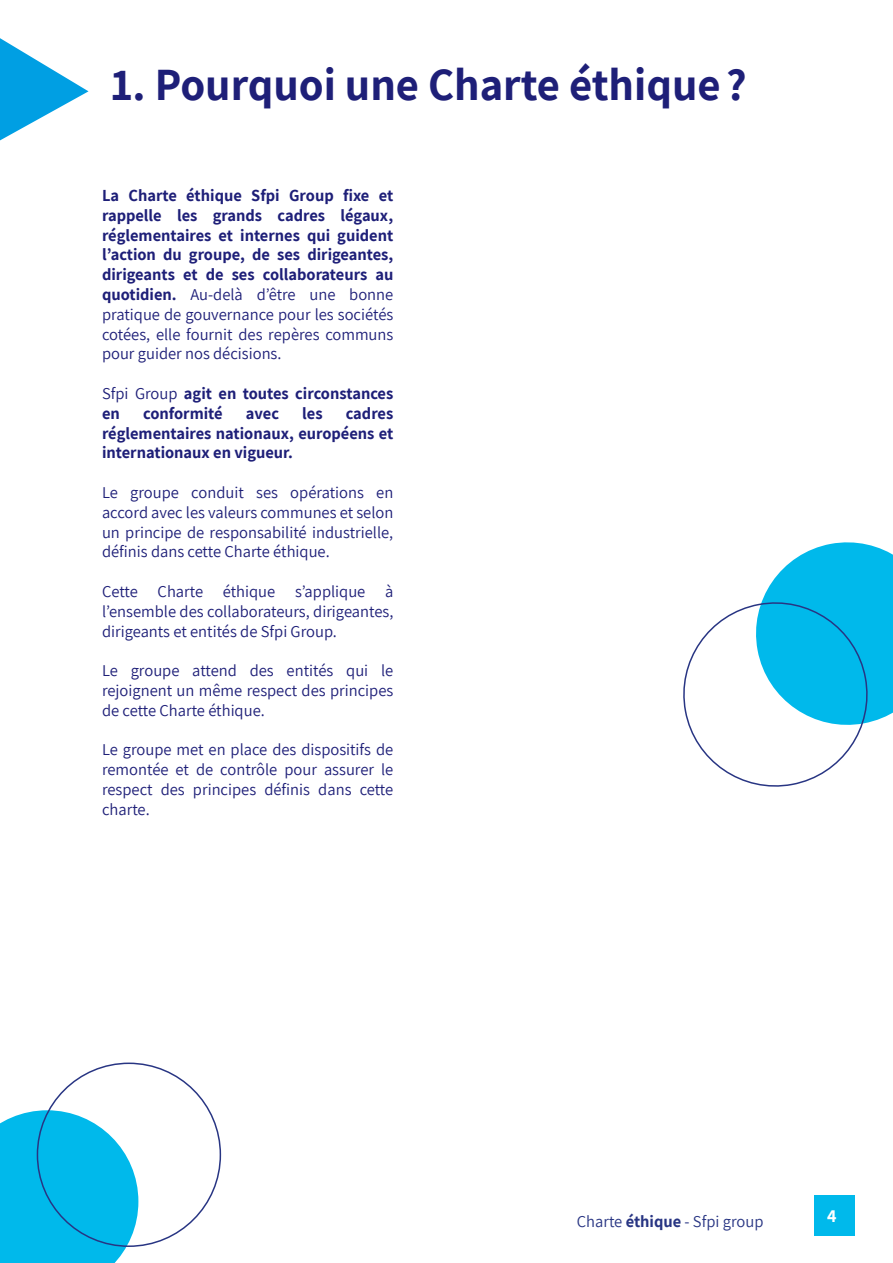
<style>
.page{position:relative;width:893px;height:1263px;background:#fff}
.page>*{position:absolute;margin:0;border:0;box-sizing:border-box;transform-origin:0 0}
.t1{font:700 45px "Assistant";color:#1e1f78}
.t2{font:700 18px "Assistant";color:#fff}
.t3{font:16.5px/19.8px "Assistant";color:#1e1f78;text-align:justify}
.t4{font:700 16.5px/19.8px "Assistant";color:#1e1f78;text-align:justify}
.t5{font:16.5px "Assistant";color:#283583}
.s1{font-weight:400}
.s2{font-weight:700}
</style>
<div class="page">
<div style="left:814px;top:1195px;width:41px;height:41px;background:#00b9eb"></div>
<svg style="left:0;top:1110px;width:138px;height:153px;background:#1dbfeb"></svg>
<svg style="left:683px;top:542px;width:210px;height:245px"></svg>
<svg style="left:0;top:38px;width:89px;height:102px"></svg>
<p class="t1" style="left:111px;top:54px;width:637px">1. Pourquoi une Charte éthique?</p>
<p class="t4" style="left:102px;top:185px;width:293px">La Charte éthique Sfpi Group fixe et rappelle les grands cadres légaux, réglementaires et internes qui guident l’action du groupe, de ses dirigeantes, dirigeants et de ses collaborateurs au quotidien. <span class="s1">Au-delà d’être une bonne pratique de gouvernance pour les sociétés cotées, elle fournit des repères communs pour guider nos décisions.</span></p>
<p class="t4" style="left:102px;top:383px;width:293px"><span class="s1">Sfpi Group</span> agit en toutes circonstances en</p>
<p class="t4" style="left:143px;top:403px;width:81px">conformité</p>
<p class="t4" style="left:246px;top:403px;width:35px">avec</p>
<p class="t4" style="left:302px;top:403px;width:22px">les</p>
<p class="t4" style="left:102px;top:403px;width:293px;text-indent:244px">cadres réglementaires nationaux, européens et internationaux en vigueur.</p>
<p class="t3" style="left:102px;top:482px;width:293px">Le groupe conduit ses opérations en accord avec les valeurs communes et selon un principe de responsabilité industrielle, définis dans cette Charte éthique.</p>
<p class="t3" style="left:102px;top:581px;width:293px">Cette Charte éthique s’applique à l’ensemble des collaborateurs, dirigeantes, dirigeants et entités de Sfpi Group.</p>
<p class="t3" style="left:102px;top:660px;width:293px">Le groupe attend des entités qui le rejoignent un même respect des principes de cette Charte éthique.</p>
<p class="t3" style="left:102px;top:739px;width:293px">Le groupe met en place des dispositifs de remontée et de contrôle pour assurer le respect des principes définis dans cette charte.</p>
<p class="t5" style="left:577px;top:1210px;width:188px">Charte <span class="s2">éthique</span> - Sfpi group</p>
<p class="t2" style="left:827px;top:1203px;width:11px">4</p>
</div>
